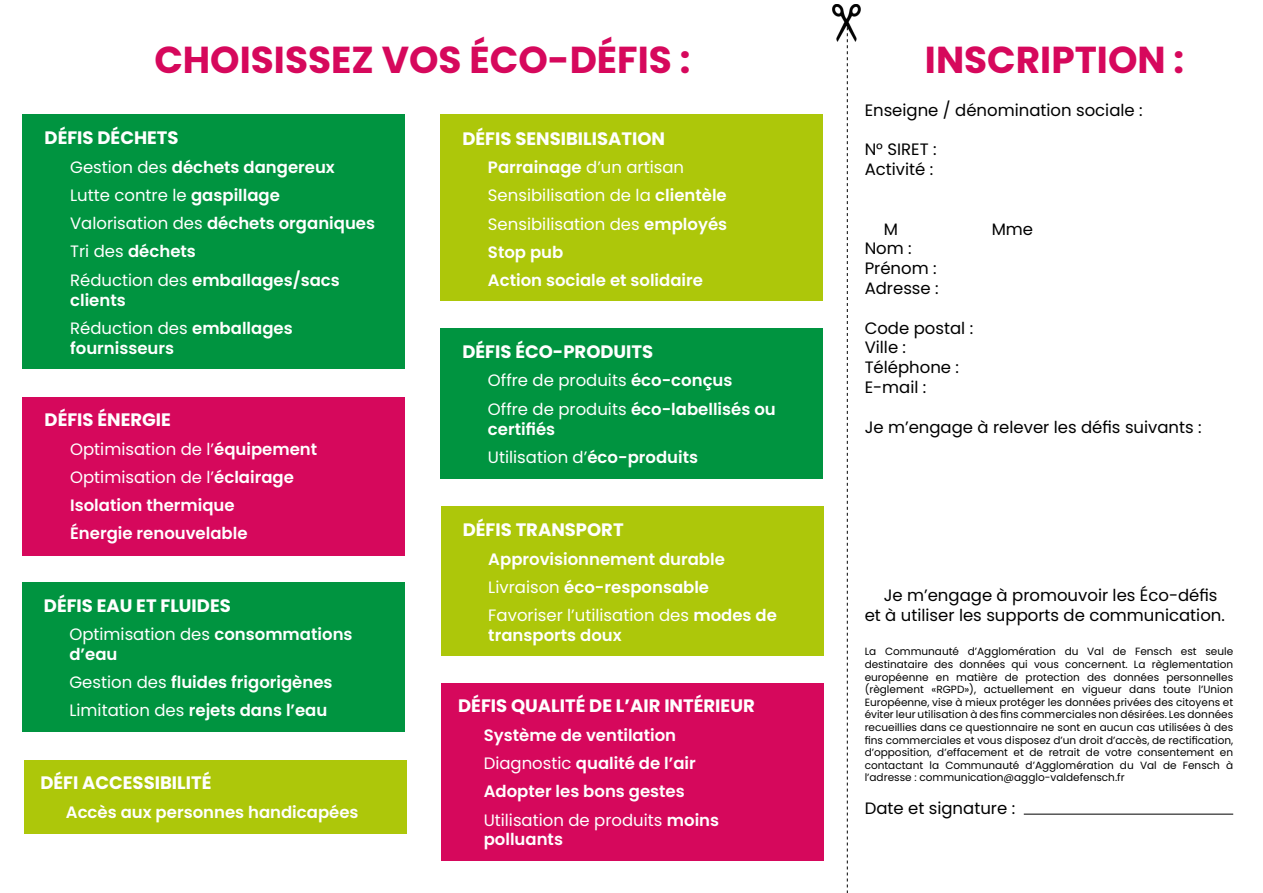
<style>
.page{position:relative;width:1263px;height:893px;background:#fff}
.page>*{position:absolute;margin:0;border:0;box-sizing:border-box;transform-origin:0 0}
.t1{font:700 37.5px "Poppins";color:#d6085c}
.t2{font:700 18px "Poppins";color:#fff}
.t3{font:600 16.5px/28.3px "Poppins";color:#fff}
.t4{font:16.5px/19.8px "Poppins";color:#000}
.t5{font:16.5px/28.3px "Poppins";color:#fff}
.t6{font:10.5px/12.6px "Poppins";color:#000;text-align:justify}
.s1{font-weight:400}
.s2{font-weight:600}
</style>
<div class="page">
<div style="left:22px;top:115px;width:383px;height:254px;background:#009440"></div>
<div style="left:440px;top:329px;width:383px;height:150px;background:#009440"></div>
<div style="left:440px;top:115px;width:383px;height:186px;background:#adc70a"></div>
<div style="left:22px;top:582px;width:383px;height:150px;background:#009440"></div>
<div style="left:441px;top:507px;width:383px;height:149px;background:#adc70a"></div>
<div style="left:24px;top:760px;width:383px;height:73px;background:#adc70a"></div>
<div style="left:441px;top:683px;width:383px;height:177px;background:#d6085c"></div>
<div style="left:22px;top:397px;width:383px;height:158px;background:#d6085c"></div>
<svg style="left:847px;top:41px;width:1px;height:852px"></svg>
<hr style="left:1024px;top:814px;width:209px;height:1px;background:#000">
<img style="left:832px;top:5px;width:29px;height:36px">
<h1 class="t1" style="left:154px;top:39px;width:538px">CHOISISSEZ VOS ÉCO-DÉFIS :</h1>
<h1 class="t1" style="left:925px;top:39px;width:261px">INSCRIPTION :</h1>
<p class="t2" style="left:45px;top:128px;width:136px">DÉFIS DÉCHETS</p>
<p class="t3" style="left:70px;top:153px;width:306px"><span class="s1">Gestion des</span> déchets dangereux<br><span class="s1">Lutte contre le</span> gaspillage<br><span class="s1">Valorisation des</span> déchets organiques<br><span class="s1">Tri des</span> déchets<br><span class="s1">Réduction des</span> emballages/sacs</p>
<p class="t3" style="left:70px;top:286px;width:224px">clients<br><span class="s1">Réduction des</span> emballages</p>
<p class="t3" style="left:70px;top:334px;width:106px">fournisseurs</p>
<p class="t2" style="left:45px;top:410px;width:128px">DÉFIS ÉNERGIE</p>
<p class="t3" style="left:70px;top:435px;width:249px"><span class="s1">Optimisation de l’</span>équipement<br><span class="s1">Optimisation de l’</span>éclairage<br>Isolation thermique<br>Énergie renouvelable</p>
<p class="t2" style="left:44px;top:595px;width:188px">DÉFIS EAU ET FLUIDES</p>
<p class="t3" style="left:69px;top:624px;width:285px;line-height:19.8px"><span class="s1">Optimisation des</span> consommations d’eau</p>
<p class="t3" style="left:69px;top:668px;width:265px"><span class="s1">Gestion des</span> fluides frigorigènes<br><span class="s1">Limitation des</span> rejets dans l’eau</p>
<p class="t2" style="left:40px;top:772px;width:173px">DÉFI ACCESSIBILITÉ</p>
<p class="t3" style="left:66px;top:798px;width:294px">Accès aux personnes handicapées</p>
<p class="t2" style="left:462px;top:128px;width:204px">DÉFIS SENSIBILISATION</p>
<p class="t3" style="left:488px;top:153px;width:241px">Parrainage <span class="s1">d’un artisan<br>Sensibilisation de la</span> clientèle<br><span class="s1">Sensibilisation des</span> employés<br>Stop pub<br>Action sociale et solidaire</p>
<p class="t2" style="left:462px;top:341px;width:192px">DÉFIS ÉCO-PRODUITS</p>
<p class="t5" style="left:488px;top:367px;width:289px">Offre de produits <span class="s2">éco-conçus<br></span>Offre de produits <span class="s2">éco-labellisés ou</span></p>
<p class="t3" style="left:488px;top:415px;width:212px">certifiés<br><span class="s1">Utilisation d’</span>éco-produits</p>
<p class="t2" style="left:463px;top:519px;width:162px">DÉFIS TRANSPORT</p>
<p class="t3" style="left:488px;top:545px;width:290px">Approvisionnement durable<br><span class="s1">Livraison</span> éco-responsable<br><span class="s1">Favoriser l’utilisation des</span> modes de</p>
<p class="t3" style="left:488px;top:621px;width:135px">transports doux</p>
<p class="t2" style="left:458px;top:696px;width:298px">DÉFIS QUALITÉ DE L’AIR INTÉRIEUR</p>
<p class="t3" style="left:484px;top:721px;width:237px">Système de ventilation<br><span class="s1">Diagnostic</span> qualité de l’air<br>Adopter les bons gestes<br><span class="s1">Utilisation de produits</span> moins</p>
<p class="t3" style="left:484px;top:825px;width:81px">polluants</p>
<p class="t4" style="left:865px;top:100px;width:280px">Enseigne / dénomination sociale :</p>
<p class="t4" style="left:865px;top:140px;width:73px">N° SIRET :<br>Activité :</p>
<p class="t4" style="left:884px;top:219px;width:16px">M</p>
<p class="t4" style="left:992px;top:219px;width:43px">Mme</p>
<p class="t4" style="left:865px;top:239px;width:76px">Nom :<br>Prénom :<br>Adresse :</p>
<p class="t4" style="left:865px;top:318px;width:110px">Code postal :<br>Ville :<br>Téléphone :<br>E-mail :</p>
<p class="t4" style="left:865px;top:417px;width:339px">Je m’engage à relever les défis suivants :</p>
<p class="t4" style="left:865px;top:586px;width:362px;text-indent:19px">Je m’engage à promouvoir les Éco-défis et à utiliser les supports de communication.</p>
<p class="t6" style="left:865px;top:645px;width:370px">La Communauté d’Agglomération du Val de Fensch est seule destinataire des données qui vous concernent. La règlementation européenne en matière de protection des données personnelles (règlement «RGPD»), actuellement en vigueur dans toute l’Union Européenne, vise à mieux protéger les données privées des citoyens et éviter leur utilisation à des fins commerciales non désirées. Les données recueillies dans ce questionnaire ne sont en aucun cas utilisées à des fins commerciales et vous disposez d’un droit d’accès, de rectification, d’opposition, d’effacement et de retrait de votre consentement en contactant la Communauté d’Agglomération du Val de Fensch à l’adresse : communication@agglo-valdefensch.fr</p>
<p class="t4" style="left:865px;top:798px;width:152px">Date et signature :</p>
</div>
